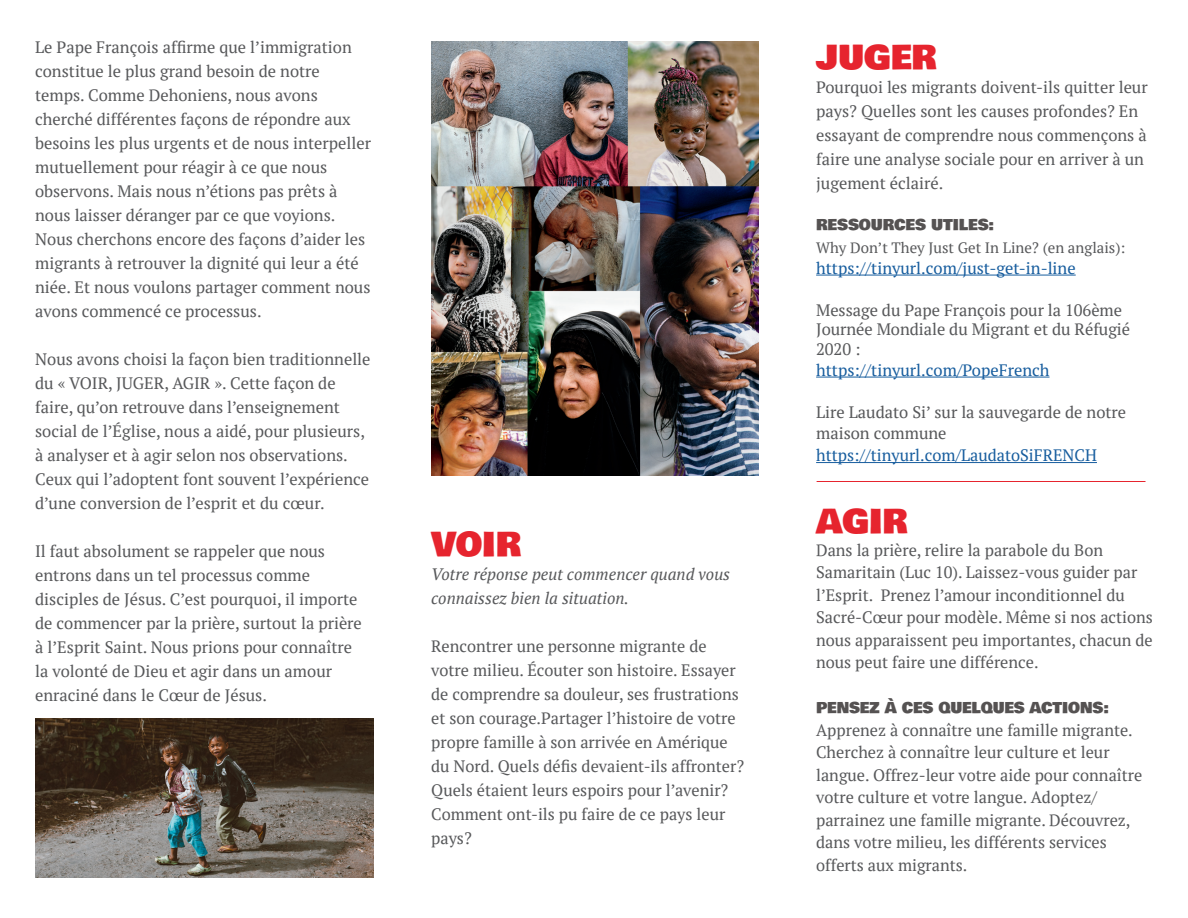
<style>
.page{position:relative;width:1188px;height:918px;background:#fff}
.page>*{position:absolute;margin:0;border:0;box-sizing:border-box;transform-origin:0 0}
.Title_Subhead{font:33px "Bowlby One";color:#e6242e}
.Title_Subhead-2{font:16.5px/24px "PT Serif";color:#57585a}
.Title_Subhead-3{font:16.5px "PT Serif";color:#175d9e}
.Title_Subhead-4{font:italic 16.5px/24px "PT Serif";color:#57585a}
.Title_Subhead-5{font:15px "Bowlby One";color:#555252}
.Title_Subhead-6{font:15px "PT Serif";color:#57585a}
</style>
<div class="page">
<hr style="left:816px;top:275px;width:260px;height:1px;background:#175d9e">
<hr style="left:816px;top:377px;width:234px;height:1px;background:#175d9e">
<hr style="left:816px;top:462px;width:281px;height:1px;background:#175d9e">
<hr style="left:817px;top:481px;width:329px;height:1px;background:#e6242e">
<img style="left:431px;top:41px;width:328px;height:435px">
<img style="left:35px;top:718px;width:339px;height:160px">
<p class="Title_Subhead-2" style="left:35px;top:35px;width:337px">Le Pape François affirme que l’immigration constitue le plus grand besoin de notre temps. Comme Dehoniens, nous avons cherché différentes façons de répondre aux besoins les plus urgents et de nous interpeller mutuellement pour réagir à ce que nous observons. Mais nous n’étions pas prêts à nous laisser déranger par ce que voyions.<br>Nous cherchons encore des façons d’aider les migrants à retrouver la dignité qui leur a été niée. Et nous voulons partager comment nous avons commencé ce processus.</p>
<p class="Title_Subhead-2" style="left:35px;top:347px;width:337px">Nous avons choisi la façon bien traditionnelle du « VOIR, JUGER, AGIR ». Cette façon de faire, qu’on retrouve dans l’enseignement social de l’Église, nous a aidé, pour plusieurs, à analyser et à agir selon nos observations.<br>Ceux qui l’adoptent font souvent l’expérience d’une conversion de l’esprit et du cœur.</p>
<p class="Title_Subhead-2" style="left:35px;top:539px;width:328px">Il faut absolument se rappeler que nous entrons dans un tel processus comme disciples de Jésus. C’est pourquoi, il importe de commencer par la prière, surtout la prière à l’Esprit Saint. Nous prions pour connaître la volonté de Dieu et agir dans un amour enraciné dans le Cœur de Jésus.</p>
<p class="Title_Subhead" style="left:431px;top:519px;width:91px">VOIR</p>
<p class="Title_Subhead-4" style="left:431px;top:562px;width:300px">Votre réponse peut commencer quand vous connaissez bien la situation.</p>
<p class="Title_Subhead-2" style="left:431px;top:634px;width:314px">Rencontrer une personne migrante de votre milieu. Écouter son histoire. Essayer de comprendre sa douleur, ses frustrations et son courage.Partager l’histoire de votre propre famille à son arrivée en Amérique du Nord. Quels défis devaient-ils affronter?<br>Quels étaient leurs espoirs pour l’avenir?<br>Comment ont-ils pu faire de ce pays leur pays?</p>
<p class="Title_Subhead" style="left:816px;top:32px;width:122px">JUGER</p>
<p class="Title_Subhead-2" style="left:816px;top:75px;width:333px">Pourquoi les migrants doivent-ils quitter leur pays? Quelles sont les causes profondes? En essayant de comprendre nous commençons à faire une analyse sociale pour en arriver à un jugement éclairé.</p>
<p class="Title_Subhead-5" style="left:816px;top:214px;width:180px">RESSOURCES UTILES:</p>
<p class="Title_Subhead-6" style="left:816px;top:238px;width:311px">Why Don’t They Just Get In Line? (en anglais):</p>
<p class="Title_Subhead-3" style="left:816px;top:257px;width:261px">https://tinyurl.com/just-get-in-line</p>
<p class="Title_Subhead-2" style="left:816px;top:300px;width:316px;line-height:19.5px">Message du Pape François pour la 106ème<br>Journée Mondiale du Migrant et du Réfugié<br>2020 :</p>
<p class="Title_Subhead-3" style="left:816px;top:359px;width:235px">https://tinyurl.com/PopeFrench</p>
<p class="Title_Subhead-2" style="left:816px;top:401px;width:312px;line-height:21px">Lire Laudato Si’ sur la sauvegarde de notre maison commune</p>
<p class="Title_Subhead-3" style="left:816px;top:445px;width:282px">https://tinyurl.com/LaudatoSiFRENCH</p>
<p class="Title_Subhead" style="left:816px;top:497px;width:93px">AGIR</p>
<p class="Title_Subhead-2" style="left:816px;top:539px;width:338px;line-height:22.5px">Dans la prière, relire la parabole du Bon Samaritain (Luc 10). Laissez-vous guider par l’Esprit. Prenez l’amour inconditionnel du Sacré-Cœur pour modèle. Même si nos actions nous apparaissent peu importantes, chacun de nous peut faire une différence.</p>
<p class="Title_Subhead-5" style="left:816px;top:697px;width:294px">PENSEZ À CES QUELQUES ACTIONS:</p>
<p class="Title_Subhead-2" style="left:816px;top:719px;width:328px;line-height:22.5px">Apprenez à connaître une famille migrante.<br>Cherchez à connaître leur culture et leur langue. Offrez-leur votre aide pour connaître votre culture et votre langue. Adoptez/ parrainez une famille migrante. Découvrez, dans votre milieu, les différents services offerts aux migrants.</p>
</div>
